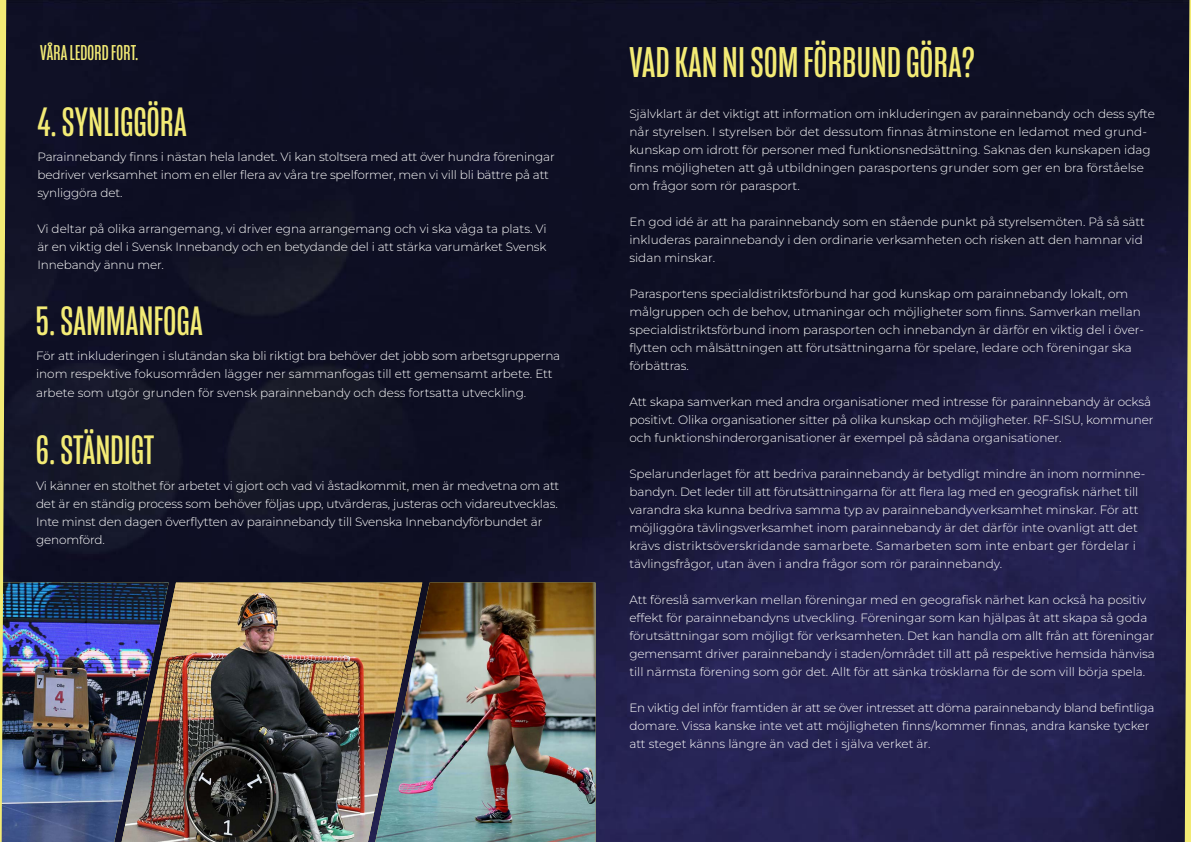
<style>
.page{position:relative;width:1191px;height:842px;background:#fff}
.page>*{position:absolute;margin:0;border:0;box-sizing:border-box;transform-origin:0 0}
.t1{font:44px "Mongoose";letter-spacing:.01em;color:#f3eb75}
.t2{font:42px "Mongoose";letter-spacing:.01em;color:#f3eb75}
.t3{font:22px "Mongoose";letter-spacing:.01em;color:#f3eb75}
.t4{font:100 12px/18px "Montserrat";letter-spacing:-.005em;color:#fff}
</style>
<div class="page">
<img style="left:6px;top:0;width:1178px;height:842px">
<img style="left:6px;top:583px;width:116px;height:259px">
<img style="left:122px;top:583px;width:253px;height:259px">
<svg style="left:595px;top:583px;width:55px;height:259px;background:#24224e"></svg>
<img style="left:375px;top:583px;width:220px;height:259px">
<svg style="left:1184px;top:0;width:7px;height:842px;background:#928d5a"></svg>
<svg style="left:0;top:0;width:6px;height:842px;background:#aead6b"></svg>
<h3 class="t3" style="left:40px;top:40px;width:100px">VÅRA LEDORD FORT.</h3>
<h2 class="t2" style="left:37px;top:98px;width:151px">4. SYNLIGGÖRA</h2>
<p class="t4" style="left:37px;top:148px;width:519px">Parainnebandy finns i nästan hela landet. Vi kan stoltsera med att över hundra föreningar bedriver verksamhet inom en eller flera av våra tre spelformer, men vi vill bli bättre på att synliggöra det.</p>
<p class="t4" style="left:37px;top:220px;width:511px;text-align:justify">Vi deltar på olika arrangemang, vi driver egna arrangemang och vi ska våga ta plats. Vi är en viktig del i Svensk Innebandy och en betydande del i att stärka varumärket Svensk Innebandy ännu mer.</p>
<h2 class="t2" style="left:36px;top:297px;width:168px">5. SAMMANFOGA</h2>
<p class="t4" style="left:36px;top:347px;width:526px">För att inkluderingen i slutändan ska bli riktigt bra behöver det jobb som arbetsgrupperna inom respektive fokusområden lägger ner sammanfogas till ett gemensamt arbete. Ett arbete som utgör grunden för svensk parainnebandy och dess fortsatta utveckling.</p>
<h2 class="t2" style="left:36px;top:426px;width:120px">6. STÄNDIGT</h2>
<p class="t4" style="left:36px;top:476px;width:525px">Vi känner en stolthet för arbetet vi gjort och vad vi åstadkommit, men är medvetna om att det är en ständig process som behöver följas upp, utvärderas, justeras och vidareutvecklas.<br>Inte minst den dagen överflytten av parainnebandy till Svenska Innebandyförbundet är genomförd.</p>
<h1 class="t1" style="left:629px;top:37px;width:347px">VAD KAN NI SOM FÖRBUND GÖRA?</h1>
<p class="t4" style="left:629px;top:104px;width:527px">Självklart är det viktigt att information om inkluderingen av parainnebandy och dess syfte når styrelsen. I styrelsen bör det dessutom finnas åtminstone en ledamot med grund&shy;kunskap om idrott för personer med funktionsnedsättning. Saknas den kunskapen idag finns möjligheten att gå utbildningen parasportens grunder som ger en bra förståelse om frågor som rör parasport.</p>
<p class="t4" style="left:629px;top:212px;width:517px">En god idé är att ha parainnebandy som en stående punkt på styrelsemöten. På så sätt inkluderas parainnebandy i den ordinarie verksamheten och risken att den hamnar vid sidan minskar.</p>
<p class="t4" style="left:629px;top:284px;width:516px">Parasportens specialdistriktsförbund har god kunskap om parainnebandy lokalt, om målgruppen och de behov, utmaningar och möjligheter som finns. Samverkan mellan specialdistriktsförbund inom parasporten och innebandyn är därför en viktig del i över&shy;flytten och målsättningen att förutsättningarna för spelare, ledare och föreningar ska förbättras.</p>
<p class="t4" style="left:629px;top:392px;width:525px">Att skapa samverkan med andra organisationer med intresse för parainnebandy är också positivt. Olika organisationer sitter på olika kunskap och möjligheter. RF-SISU, kommuner och funktionshinderorganisationer är exempel på sådana organisationer.</p>
<p class="t4" style="left:629px;top:464px;width:517px">Spelarunderlaget för att bedriva parainnebandy är betydligt mindre än inom norminne&shy;bandyn. Det leder till att förutsättningarna för att flera lag med en geografisk närhet till varandra ska kunna bedriva samma typ av parainnebandyverksamhet minskar. För att möjliggöra tävlingsverksamhet inom parainnebandy är det därför inte ovanligt att det krävs distriktsöverskridande samarbete. Samarbeten som inte enbart ger fördelar i tävlingsfrågor, utan även i andra frågor som rör parainnebandy.</p>
<p class="t4" style="left:629px;top:590px;width:527px">Att föreslå samverkan mellan föreningar med en geografisk närhet kan också ha positiv effekt för parainnebandyns utveckling. Föreningar som kan hjälpas åt att skapa så goda förutsättningar som möjligt för verksamheten. Det kan handla om allt från att föreningar gemensamt driver parainnebandy i staden/området till att på respektive hemsida hänvisa till närmsta förening som gör det. Allt för att sänka trösklarna för de som vill börja spela.</p>
<p class="t4" style="left:629px;top:698px;width:526px">En viktig del inför framtiden är att se över intresset att döma parainnebandy bland befintliga domare. Vissa kanske inte vet att möjligheten finns/kommer finnas, andra kanske tycker att steget känns längre än vad det i själva verket är.</p>
</div>
